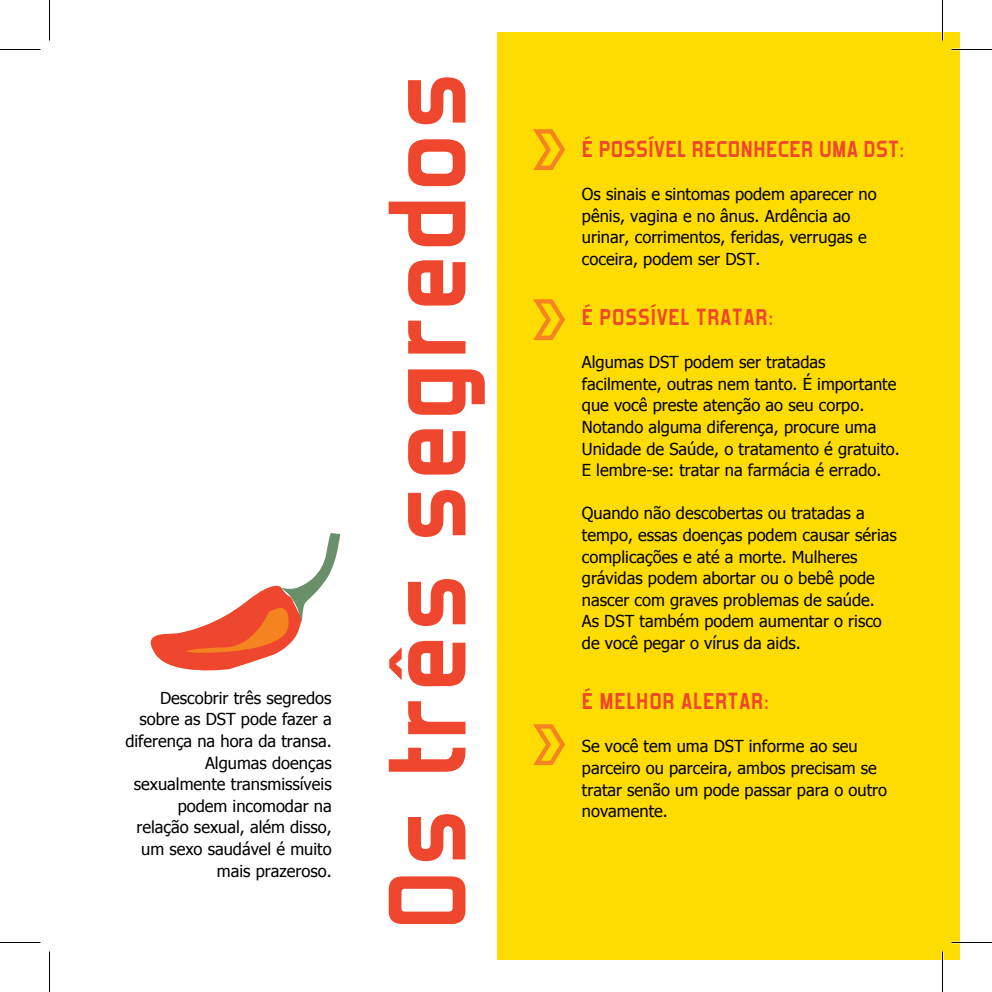
<style>
.page{position:relative;width:992px;height:992px;background:#fff}
.page>*{position:absolute;margin:0;border:0;box-sizing:border-box;transform-origin:0 0}
.t1{font:700 121.95px "Forgotten Futurist";letter-spacing:.03em;color:#ef472d}
.t2{font:700 25.5px "Forgotten Futurist";letter-spacing:.03em;color:#ef472d}
.t3{font:16.5px/21.6px "Tahoma";color:#000}
</style>
<div class="page">
<div style="left:497px;top:32px;width:462px;height:927px;background:#ffdc01"></div>
<svg style="left:150px;top:533px;width:190px;height:138px"></svg>
<svg style="left:533px;top:129px;width:32px;height:41px"></svg>
<svg style="left:533px;top:299px;width:32px;height:41px"></svg>
<svg style="left:533px;top:724px;width:32px;height:41px"></svg>
<hr style="left:951px;top:941px;width:41px;height:2px;background:#fff">
<hr style="left:941px;top:0;width:2px;height:41px;background:#fff">
<hr style="left:941px;top:951px;width:2px;height:41px;background:#fff">
<hr style="left:0;top:49px;width:40px;height:1px;background:#000">
<hr style="left:951px;top:49px;width:41px;height:1px;background:#000">
<hr style="left:0;top:942px;width:40px;height:1px;background:#000">
<hr style="left:951px;top:942px;width:41px;height:1px;background:#000">
<hr style="left:49px;top:0;width:1px;height:41px;background:#000">
<hr style="left:49px;top:951px;width:1px;height:41px;background:#000">
<hr style="left:942px;top:0;width:1px;height:41px;background:#000">
<hr style="left:942px;top:951px;width:1px;height:41px;background:#000">
<p class="t3" style="left:125px;top:686px;width:208px;text-align:right">Descobrir três segredos sobre as DST pode fazer a diferença na hora da transa.<br>Algumas doenças sexualmente transmissíveis podem incomodar na relação sexual, além disso, um sexo saudável é muito mais prazeroso.</p>
<h1 class="t1" style="left:364px;top:930px;width:860px;rotate:-90deg">Os três segredos</h1>
<h2 class="t2" style="left:582px;top:136px;width:324px">É POSSÍVEL RECONHECER UMA DST:</h2>
<p class="t3" style="left:582px;top:183px;width:296px">Os sinais e sintomas podem aparecer no pênis, vagina e no ânus. Ardência ao urinar, corrimentos, feridas, verrugas e coceira, podem ser DST.</p>
<h2 class="t2" style="left:582px;top:304px;width:193px">É POSSÍVEL TRATAR:</h2>
<p class="t3" style="left:582px;top:351px;width:319px">Algumas DST podem ser tratadas facilmente, outras nem tanto. É importante que você preste atenção ao seu corpo.<br>Notando alguma diferença, procure uma Unidade de Saúde, o tratamento é gratuito.<br>E lembre-se: tratar na farmácia é errado.</p>
<p class="t3" style="left:582px;top:502px;width:316px">Quando não descobertas ou tratadas a tempo, essas doenças podem causar sérias complicações e até a morte. Mulheres grávidas podem abortar ou o bebê pode nascer com graves problemas de saúde.<br>As DST também podem aumentar o risco de você pegar o vírus da aids.</p>
<h2 class="t2" style="left:582px;top:688px;width:189px">É MELHOR ALERTAR:</h2>
<p class="t3" style="left:582px;top:735px;width:307px">Se você tem uma DST informe ao seu parceiro ou parceira, ambos precisam se tratar senão um pode passar para o outro novamente.</p>
</div>
